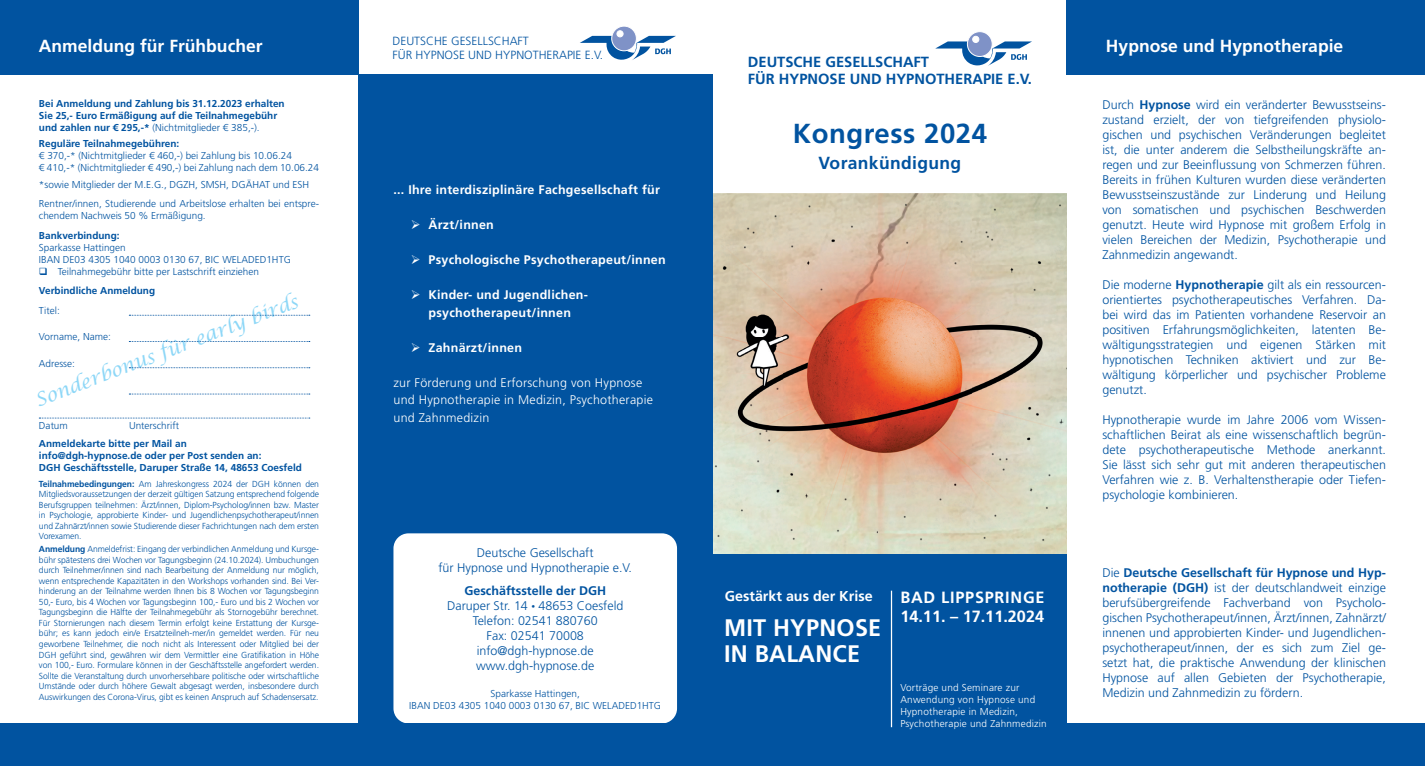
<style>
.page{position:relative;width:1425px;height:766px;background:#fff}
.page>*{position:absolute;margin:0;border:0;box-sizing:border-box;transform-origin:0 0}
.t1{font:700 27.5px "Frutiger LT Std";letter-spacing:.02em;color:#0153a0}
.t2{font:700 23.88px/26.9px "Frutiger LT Std";letter-spacing:.01em;color:#fff}
.t3{font:italic 18.88px "Lucida Calligraphy";color:#8dd7f7}
.t4{font:700 17.5px "Frutiger LT Std";color:#fff}
.t5{font:700 17.5px "Frutiger LT Std";letter-spacing:.02em;color:#0153a0}
.t6{font:700 16.25px/19.5px "Frutiger LT Std";letter-spacing:.045em;color:#fff}
.t7{font:700 14.62px/17.6px "Frutiger LT Std";color:#0153a0}
.t8{font:700 14.25px "Frutiger LT Std";color:#fff}
.t9{font:300 12.5px/15px "Frutiger LT Std";color:#0153a0;text-align:justify}
.t10{font:700 12.5px/17.5px "Frutiger LT Std";letter-spacing:.02em;color:#fff;text-align:center}
.t11{font:300 12.5px/17.5px "Frutiger LT Std";letter-spacing:.02em;color:#fff}
.t12{font:300 11.88px/14.2px "Frutiger LT Std";color:#0153a0}
.t13{font:300 10px/12px "Frutiger LT Std";color:#0153a0}
.t14{font:700 10px/12px "Frutiger LT Std";color:#0153a0}
.t15{font:300 10px/12px "Frutiger LT Std";letter-spacing:.02em;color:#fff}
.t16{font:300 8.75px/10.5px "Frutiger LT Std";letter-spacing:-.01em;color:#0153a0;text-align:justify}
.s1{font-weight:300}
.s2{font-weight:700}
.s3{font-size:7.5px}
</style>
<div class="page">
<div style="left:712px;top:553px;width:355px;height:212px;background:#0153a0"></div>
<img style="left:713px;top:193px;width:354px;height:360px">
<div style="left:358px;top:74px;width:355px;height:691px;background:#0153a0"></div>
<div style="left:393px;top:533px;width:284px;height:190px;background:#fff;border-radius:15px"></div>
<div style="left:1067px;top:0;width:357px;height:74px;background:#0153a0"></div>
<div style="left:0;top:0;width:358px;height:74px;background:#0153a0"></div>
<div style="left:0;top:723px;width:1091px;height:42px;background:#0153a0"></div>
<div style="left:1015px;top:723px;width:409px;height:42px;background:#0153a0"></div>
<svg style="left:129px;top:315px;width:181px;height:1px"></svg>
<svg style="left:129px;top:341px;width:181px;height:1px"></svg>
<svg style="left:129px;top:367px;width:181px;height:1px"></svg>
<svg style="left:129px;top:393px;width:181px;height:1px"></svg>
<svg style="left:39px;top:417px;width:271px;height:1px"></svg>
<hr style="left:891px;top:590px;width:1px;height:137px;background:#fff">
<svg style="left:935px;top:32px;width:97px;height:34px"></svg>
<svg style="left:580px;top:26px;width:96px;height:34px"></svg>
<h3 class="t4" style="left:39px;top:36px;width:225px">Anmeldung für Frühbucher</h3>
<p class="t14" style="left:39px;top:97px;width:247px">Bei Anmeldung und Zahlung bis 31.12.2023 erhalten<br>Sie 25,- Euro Ermäßigung auf die Teilnahmegebühr und zahlen nur € 295,-* <span class="s1">(Nichtmitglieder € 385,-).</span></p>
<p class="t14" style="left:39px;top:137px;width:142px">Reguläre Teilnahmegebühren:</p>
<p class="t13" style="left:39px;top:149px;width:281px">€ 370,-* (Nichtmitglieder € 460,-) bei Zahlung bis 10.06.24<br>€ 410,-* (Nichtmitglieder € 490,-) bei Zahlung nach dem 10.06.24</p>
<p class="t13" style="left:39px;top:174px;width:281px;line-height:19.5px">*sowie Mitglieder der M.E.G., DGZH, SMSH, DGÄHAT und ESH<br>Rentner/innen, Studierende und Arbeitslose erhalten bei entspre-</p>
<p class="t13" style="left:39px;top:210px;width:168px">chendem Nachweis 50 % Ermäßigung.</p>
<p class="t14" style="left:39px;top:229px;width:82px">Bankverbindung:</p>
<p class="t13" style="left:39px;top:241px;width:253px">Sparkasse Hattingen<br>IBAN DE03 4305 1040 0003 0130 67, BIC WELADED1HTG</p>
<p class="t13" style="left:39px;top:261px;width:222px;line-height:19.5px">❑ Teilnahmegebühr bitte per Lastschrift einziehen<br><span class="s2">Verbindliche Anmeldung</span></p>
<p class="t13" style="left:39px;top:305px;width:22px">Titel:</p>
<p class="t13" style="left:39px;top:331px;width:73px">Vorname, Name:</p>
<p class="t13" style="left:39px;top:357px;width:37px">Adresse:</p>
<h3 class="t3" style="left:32px;top:390px;width:282px;rotate:-21deg">Sonderbonus für early birds</h3>
<p class="t13" style="left:39px;top:419px;width:30px">Datum</p>
<p class="t13" style="left:129px;top:419px;width:51px">Unterschrift</p>
<p class="t14" style="left:39px;top:438px;width:264px">Anmeldekarte bitte per Mail an<br>info@dgh-hypnose.de oder per Post senden an:<br>DGH Geschäftsstelle, Daruper Straße 14, 48653 Coesfeld</p>
<p class="t16" style="left:39px;top:478px;width:281px"><span class="s2">Teilnahmebedingungen:</span> Am Jahreskongress 2024 der DGH können den Mitgliedsvoraussetzungen der derzeit gültigen Satzung entsprechend folgende Berufsgruppen teilnehmen: Ärzt/innen, Diplom-Psycholog/innen bzw. Master in Psychologie, approbierte Kinder- und Jugendlichenpsychotherapeut/innen und Zahnärzt/innen sowie Studierende dieser Fachrichtungen nach dem ersten Vorexamen.</p>
<p class="t16" style="left:39px;top:544px;width:281px"><span class="s2">Anmeldung</span> Anmeldefrist: Eingang der verbindlichen Anmeldung und Kursge&shy;bühr spätestens drei Wochen vor Tagungsbeginn (24.10.2024). Umbuchungen durch Teilnehmer/innen sind nach Bearbeitung der Anmeldung nur möglich, wenn entsprechende Kapazitäten in den Workshops vorhanden sind. Bei Ver&shy;hinderung an der Teilnahme werden Ihnen bis 8 Wochen vor Tagungsbeginn 50,- Euro, bis 4 Wochen vor Tagungsbeginn 100,- Euro und bis 2 Wochen vor Tagungsbeginn die Hälfte der Teilnahmegebühr als Stornogebühr berechnet.<br>Für Stornierungen nach diesem Termin erfolgt keine Erstattung der Kursge&shy;bühr; es kann jedoch ein/e Ersatzteilneh-mer/in gemeldet werden. Für neu geworbene Teilnehmer, die noch nicht als Interessent oder Mitglied bei der DGH geführt sind, gewähren wir dem Vermittler eine Gratifikation in Höhe von 100,- Euro. Formulare können in der Geschäftsstelle angefordert werden.<br>Sollte die Veranstaltung durch unvorhersehbare politische oder wirtschaftliche Umstände oder durch höhere Gewalt abgesagt werden, insbesondere durch Auswirkungen des Corona-Virus, gibt es keinen Anspruch auf Schadensersatz.</p>
<p class="t12" style="left:392px;top:34px;width:212px">DEUTSCHE GESELLSCHAFT<br>FÜR HYPNOSE UND HYPNOTHERAPIE E.V.</p>
<p class="t10" style="left:393px;top:181px;width:268px">... Ihre interdisziplinäre Fachgesellschaft für</p>
<p class="t10" style="left:411px;top:216px;width:84px">➢ Ärzt/innen</p>
<p class="t10" style="left:411px;top:251px;width:256px">➢ Psychologische Psychotherapeut/innen</p>
<p class="t10" style="left:411px;top:286px;width:178px">➢ Kinder- und Jugendlichen&shy;psychotherapeut/innen</p>
<p class="t10" style="left:411px;top:339px;width:113px">➢ Zahnärzt/innen</p>
<p class="t11" style="left:393px;top:374px;width:261px">zur Förderung und Erforschung von Hypnose und Hypnotherapie in Medizin, Psychotherapie und Zahnmedizin</p>
<p class="t9" style="left:438px;top:545px;width:195px;text-align:center">Deutsche Gesellschaft<br>für Hypnose und Hypnotherapie e.V.</p>
<p class="t9" style="left:447px;top:583px;width:178px;text-align:center"><span class="s2">Geschäftsstelle der DGH<br></span>Daruper Str. 14 <span class="s3">•</span> 48653 Coesfeld<br>Telefon: 02541 880760<br>Fax: 02541 70008 info@dgh-hypnose.de www.dgh-hypnose.de</p>
<p class="t13" style="left:409px;top:687px;width:253px;text-align:center">Sparkasse Hattingen,<br>IBAN DE03 4305 1040 0003 0130 67, BIC WELADED1HTG</p>
<p class="t7" style="left:748px;top:53px;width:285px">DEUTSCHE GESELLSCHAFT<br>FÜR HYPNOSE UND HYPNOTHERAPIE E.V.</p>
<h1 class="t1" style="left:793px;top:117px;width:196px">Kongress 2024</h1>
<h3 class="t5" style="left:818px;top:153px;width:144px">Vorankündigung</h3>
<p class="t8" style="left:725px;top:588px;width:149px">Gestärkt aus der Krise</p>
<h2 class="t2" style="left:724px;top:613px;width:159px">MIT HYPNOSE<br>IN BALANCE</h2>
<h3 class="t6" style="left:900px;top:587px;width:146px">BAD LIPPSPRINGE<br>14.11. – 17.11.2024</h3>
<p class="t15" style="left:900px;top:681px;width:148px">Vorträge und Seminare zur<br>Anwendung von Hypnose und<br>Hypnotherapie in Medizin,<br>Psychotherapie und Zahnmedizin</p>
<h3 class="t4" style="left:1106px;top:36px;width:239px">Hypnose und Hypnotherapie</h3>
<p class="t9" style="left:1102px;top:97px;width:285px">Durch <span class="s2">Hypnose</span> wird ein veränderter Bewusstseins&shy;zustand erzielt, der von tiefgreifenden physiolo&shy;gischen und psychischen Veränderungen begleitet ist, die unter anderem die Selbstheilungskräfte an&shy;regen und zur Beeinflussung von Schmerzen führen.<br>Bereits in frühen Kulturen wurden diese veränderten Bewusstseinszustände zur Linderung und Heilung von somatischen und psychischen Beschwerden genutzt. Heute wird Hypnose mit großem Erfolg in vielen Bereichen der Medizin, Psychotherapie und Zahnmedizin angewandt.</p>
<p class="t9" style="left:1102px;top:277px;width:285px">Die moderne <span class="s2">Hypnotherapie</span> gilt als ein ressourcen&shy;orientiertes psychotherapeutisches Verfahren. Da&shy;bei wird das im Patienten vorhandene Reservoir an positiven Erfahrungsmöglichkeiten, latenten Be&shy;wältigungsstrategien und eigenen Stärken mit hypnotischen Techniken aktiviert und zur Be&shy;wältigung körperlicher und psychischer Probleme genutzt.</p>
<p class="t9" style="left:1102px;top:412px;width:285px">Hypnotherapie wurde im Jahre 2006 vom Wissen&shy;schaftlichen Beirat als eine wissenschaftlich begrün&shy;dete psychotherapeutische Methode anerkannt.<br>Sie lässt sich sehr gut mit anderen therapeutischen Verfahren wie z. B. Verhaltenstherapie oder Tiefen&shy;psychologie kombinieren.</p>
<p class="t9" style="left:1102px;top:564px;width:285px">Die <span class="s2">Deutsche Gesellschaft für Hypnose und Hyp&shy;notherapie (DGH)</span> ist der deutschlandweit einzige berufsübergreifende Fachverband von Psycholo&shy;gischen Psychotherapeut/innen, Ärzt/innen, Zahnärzt/ innenen und approbierten Kinder- und Jugendlichen&shy;psychotherapeut/innen, der es sich zum Ziel ge&shy;setzt hat, die praktische Anwendung der klinischen Hypnose auf allen Gebieten der Psychotherapie, Medizin und Zahnmedizin zu fördern.</p>
</div>
